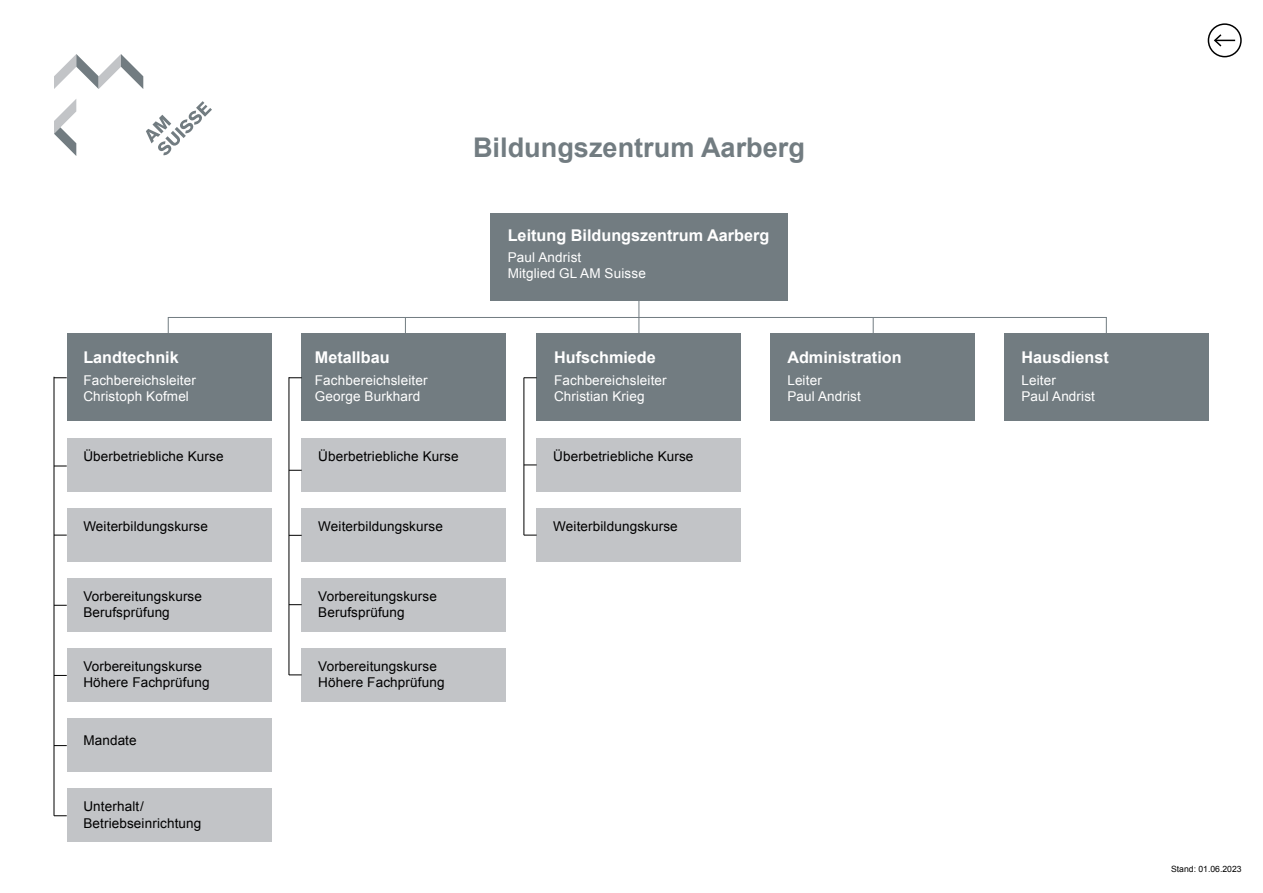
<style>
.page{position:relative;width:1263px;height:893px;background:#fff}
.page>*{position:absolute;margin:0;border:0;box-sizing:border-box;transform-origin:0 0}
.t1{font:700 27.15px "Arial";color:#727c81}
.t2{font:700 16.2px "Arial";color:#fff}
.t3{font:13.5px/16.2px "Arial";letter-spacing:.01em;color:#000}
.t4{font:13.5px/16.2px "Arial";letter-spacing:.01em;color:#fff}
.t5{font:8.7px "Arial";color:#000}
</style>
<div class="page">
<svg style="left:168px;top:318px;width:1px;height:16px"></svg>
<svg style="left:1106px;top:318px;width:1px;height:16px"></svg>
<svg style="left:405px;top:318px;width:1px;height:16px"></svg>
<svg style="left:873px;top:318px;width:1px;height:16px"></svg>
<hr style="left:168px;top:317px;width:939px;height:1px;background:#727c81">
<div style="left:490px;top:214px;width:298px;height:87px;background:#727c81"></div>
<div style="left:770px;top:334px;width:205px;height:87px;background:#727c81"></div>
<div style="left:1005px;top:334px;width:204px;height:87px;background:#727c81"></div>
<div style="left:67px;top:334px;width:204px;height:87px;background:#727c81"></div>
<div style="left:67px;top:438px;width:204px;height:53px;background:#c2c4c7"></div>
<div style="left:302px;top:438px;width:204px;height:53px;background:#c2c4c7"></div>
<div style="left:537px;top:438px;width:204px;height:53px;background:#c2c4c7"></div>
<div style="left:67px;top:508px;width:204px;height:53px;background:#c2c4c7"></div>
<div style="left:302px;top:508px;width:204px;height:53px;background:#c2c4c7"></div>
<div style="left:537px;top:508px;width:204px;height:53px;background:#c2c4c7"></div>
<div style="left:67px;top:578px;width:204px;height:53px;background:#c2c4c7"></div>
<div style="left:302px;top:578px;width:204px;height:53px;background:#c2c4c7"></div>
<div style="left:67px;top:648px;width:204px;height:54px;background:#c2c4c7"></div>
<div style="left:302px;top:648px;width:204px;height:54px;background:#c2c4c7"></div>
<div style="left:67px;top:719px;width:204px;height:53px;background:#c2c4c7"></div>
<div style="left:67px;top:789px;width:204px;height:53px;background:#c2c4c7"></div>
<div style="left:302px;top:334px;width:204px;height:87px;background:#727c81"></div>
<div style="left:537px;top:334px;width:204px;height:87px;background:#727c81"></div>
<svg style="left:54px;top:54px;width:89px;height:35px"></svg>
<svg style="left:54px;top:99px;width:22px;height:57px"></svg>
<svg style="left:146px;top:101px;width:66px;height:54px"></svg>
<svg style="left:55px;top:377px;width:12px;height:1px"></svg>
<svg style="left:290px;top:377px;width:12px;height:1px"></svg>
<svg style="left:524px;top:377px;width:13px;height:1px"></svg>
<svg style="left:55px;top:466px;width:12px;height:1px"></svg>
<svg style="left:290px;top:470px;width:12px;height:1px"></svg>
<svg style="left:524px;top:465px;width:13px;height:1px"></svg>
<svg style="left:55px;top:535px;width:12px;height:1px"></svg>
<svg style="left:290px;top:535px;width:12px;height:1px"></svg>
<svg style="left:524px;top:535px;width:13px;height:1px"></svg>
<svg style="left:55px;top:605px;width:12px;height:1px"></svg>
<svg style="left:290px;top:604px;width:12px;height:1px"></svg>
<svg style="left:55px;top:675px;width:12px;height:1px"></svg>
<svg style="left:290px;top:674px;width:12px;height:1px"></svg>
<svg style="left:55px;top:745px;width:12px;height:1px"></svg>
<svg style="left:55px;top:815px;width:12px;height:1px"></svg>
<hr style="left:54px;top:377px;width:1px;height:439px;background:#000">
<hr style="left:289px;top:377px;width:1px;height:298px;background:#000">
<hr style="left:523px;top:378px;width:1px;height:157px;background:#000">
<hr style="left:638px;top:301px;width:1px;height:34px;background:#727c81">
<svg style="left:1208px;top:24px;width:33px;height:33px"></svg>
<div style="left:1208px;top:23px;width:34px;height:34px;border:2px solid #000;border-radius:50%"></div>
<svg style="left:1213px;top:33px;width:22px;height:15px"></svg>
<h1 class="t1" style="left:473px;top:129px;width:333px">Bildungszentrum Aarberg</h1>
<p class="t2" style="left:508px;top:225px;width:263px">Leitung Bildungszentrum Aarberg</p>
<p class="t4" style="left:508px;top:249px;width:140px">Paul Andrist<br>Mitglied GL AM Suisse</p>
<p class="t2" style="left:83px;top:346px;width:97px">Landtechnik</p>
<p class="t4" style="left:83px;top:372px;width:114px">Fachbereichsleiter<br>Christoph Kofmel</p>
<p class="t2" style="left:315px;top:346px;width:76px">Metallbau</p>
<p class="t4" style="left:315px;top:372px;width:114px">Fachbereichsleiter<br>George Burkhard</p>
<p class="t2" style="left:554px;top:346px;width:103px">Hufschmiede</p>
<p class="t4" style="left:554px;top:372px;width:114px">Fachbereichsleiter<br>Christian Krieg</p>
<p class="t3" style="left:83px;top:448px;width:142px">Überbetriebliche Kurse</p>
<p class="t3" style="left:318px;top:448px;width:142px">Überbetriebliche Kurse</p>
<p class="t3" style="left:553px;top:448px;width:142px">Überbetriebliche Kurse</p>
<p class="t3" style="left:83px;top:518px;width:126px">Weiterbildungskurse</p>
<p class="t3" style="left:318px;top:518px;width:126px">Weiterbildungskurse</p>
<p class="t3" style="left:553px;top:518px;width:126px">Weiterbildungskurse</p>
<p class="t3" style="left:83px;top:588px;width:120px">Vorbereitungskurse<br>Berufsprüfung</p>
<p class="t3" style="left:318px;top:588px;width:120px">Vorbereitungskurse<br>Berufsprüfung</p>
<p class="t3" style="left:83px;top:658px;width:128px">Vorbereitungskurse<br>Höhere Fachprüfung</p>
<p class="t3" style="left:318px;top:658px;width:128px">Vorbereitungskurse<br>Höhere Fachprüfung</p>
<p class="t3" style="left:83px;top:733px;width:55px">Mandate</p>
<p class="t3" style="left:83px;top:799px;width:120px">Unterhalt/<br>Betriebseinrichtung</p>
<p class="t2" style="left:787px;top:346px;width:116px">Administration</p>
<p class="t4" style="left:787px;top:372px;width:75px">Leiter<br>Paul Andrist</p>
<p class="t2" style="left:1021px;top:346px;width:89px">Hausdienst</p>
<p class="t4" style="left:1021px;top:372px;width:75px">Leiter<br>Paul Andrist</p>
<p class="t5" style="left:1171px;top:863px;width:72px">Stand: 01.06.2023</p>
</div>
